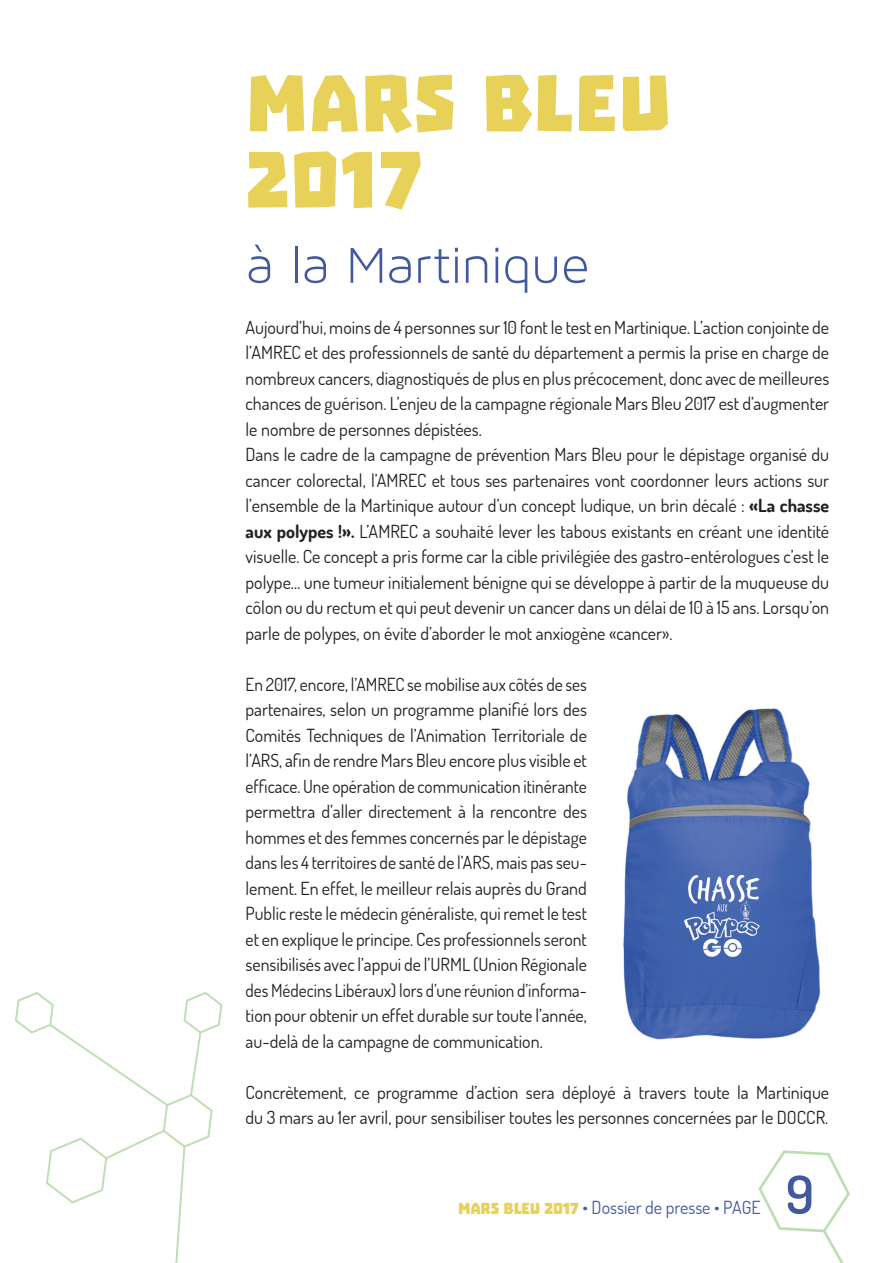
<style>
.page{position:relative;width:893px;height:1263px;background:#fff}
.page>*{position:absolute;margin:0;border:0;box-sizing:border-box;transform-origin:0 0}
.t1{font:90px/76.5px "Troika";letter-spacing:.02em;color:#e7d159}
.t2{font:54px "Maven Pro Light 300";letter-spacing:-.01em;color:#42599e}
.t3{font:600 52.5px "Dosis";color:#42599e}
.t4{font:18px/25.5px "Dosis";color:#231f20}
.t5{font:18px "Dosis";color:#42599e}
.s1{font-weight:700}
.s2{font-family:"Troika";color:#e7d159}
</style>
<div class="page">
<svg style="left:758px;top:1150px;width:92px;height:113px"></svg>
<img style="left:623px;top:708px;width:198px;height:332px">
<svg style="left:15px;top:992px;width:207px;height:271px"></svg>
<h1 class="t1" style="left:246px;top:68px;width:427px">MARS BLEU<br>2017</h1>
<h2 class="t2" style="left:246px;top:236px;width:346px">à la Martinique</h2>
<p class="t4" style="left:246px;top:314px;width:585px">Aujourd’hui, moins de 4 personnes sur 10 font le test en Martinique. L’action conjointe de l’AMREC et des professionnels de santé du département a permis la prise en charge de nombreux cancers, diagnostiqués de plus en plus précocement, donc avec de meilleures chances de guérison. L’enjeu de la campagne régionale Mars Bleu 2017 est d’augmenter le nombre de personnes dépistées.<br>Dans le cadre de la campagne de prévention Mars Bleu pour le dépistage organisé du cancer colorectal, l’AMREC et tous ses partenaires vont coordonner leurs actions sur l’ensemble de la Martinique autour d’un concept ludique, un brin décalé : <span class="s1">«La chasse aux polypes !».</span> L’AMREC a souhaité lever les tabous existants en créant une identité visuelle. Ce concept a pris forme car la cible privilégiée des gastro-entérologues c’est le polype… une tumeur initialement bénigne qui se développe à partir de la muqueuse du côlon ou du rectum et qui peut devenir un cancer dans un délai de 10 à 15 ans. Lorsqu’on parle de polypes, on évite d’aborder le mot anxiogène «cancer».</p>
<p class="t4" style="left:246px;top:671px;width:343px;text-align:justify">En 2017, encore, l’AMREC se mobilise aux côtés de ses partenaires, selon un programme planifié lors des Comités Techniques de l’Animation Territoriale de l’ARS, afin de rendre Mars Bleu encore plus visible et efficace. Une opération de communication itinérante permettra d’aller directement à la rencontre des hommes et des femmes concernés par le dépistage dans les 4 territoires de santé de l’ARS, mais pas seu&shy;lement. En effet, le meilleur relais auprès du Grand Public reste le médecin généraliste, qui remet le test et en explique le principe. Ces professionnels seront sensibilisés avec l’appui de l’URML (Union Régionale des Médecins Libéraux) lors d’une réunion d’informa&shy;tion pour obtenir un effet durable sur toute l’année, au-delà de la campagne de communication.</p>
<p class="t4" style="left:246px;top:1079px;width:585px">Concrètement, ce programme d’action sera déployé à travers toute la Martinique du 3 mars au 1er avril, pour sensibiliser toutes les personnes concernées par le DOCCR.</p>
<p class="t5" style="left:458px;top:1195px;width:304px"><span class="s2">MARS BLEU 2017</span> • Dossier de presse • PAGE</p>
<h3 class="t3" style="left:786px;top:1160px;width:30px">9</h3>
</div>
